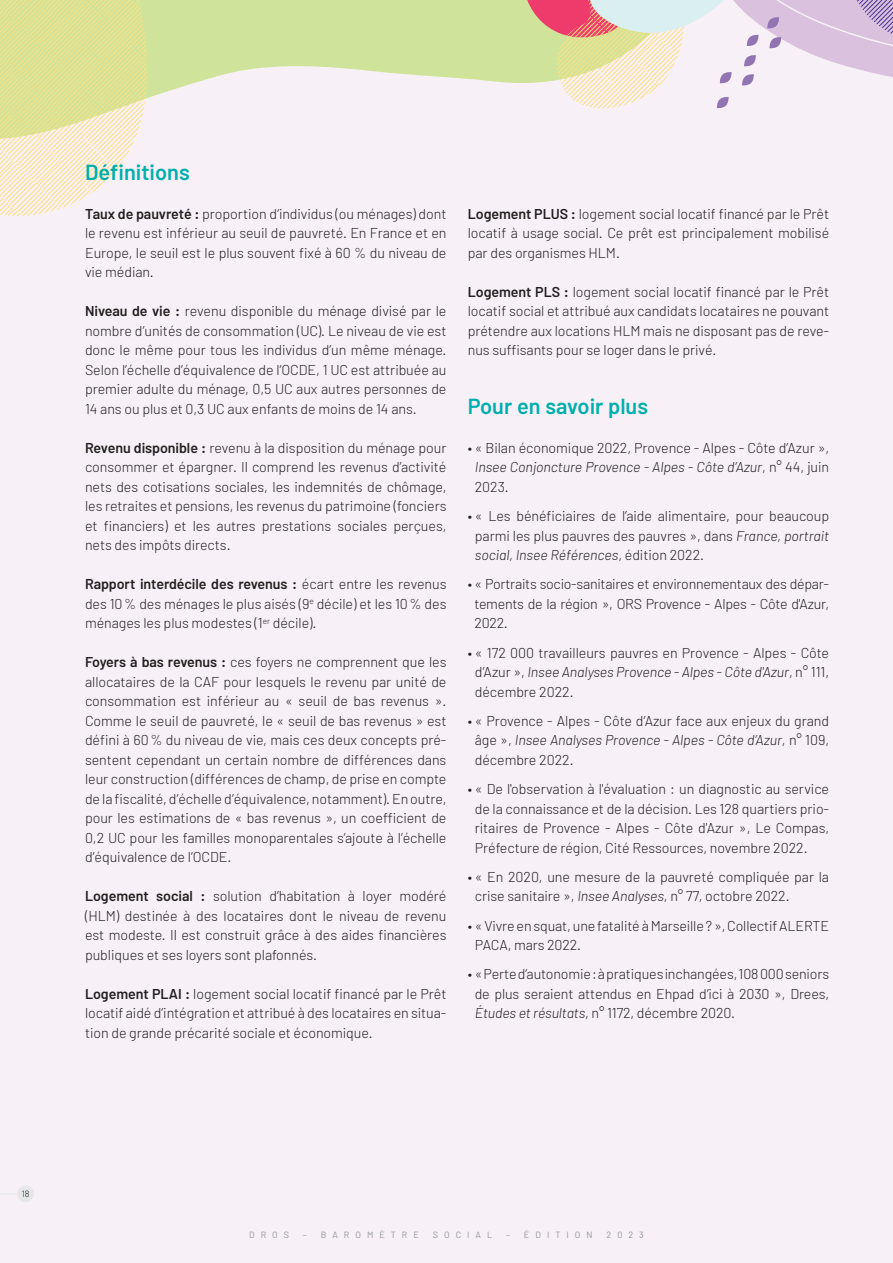
<style>
.page{position:relative;width:893px;height:1263px;background:#f7f1f7}
.page>*{position:absolute;margin:0;border:0;box-sizing:border-box;transform-origin:0 0}
.t1{font:600 21.75px "Barlow";color:#00afad}
.t2{font:300 14.25px/19.5px "Barlow";letter-spacing:-.005em;color:#231f20;text-align:justify}
.t3{font:9px "Barlow";letter-spacing:.67em;color:#939598}
.t4{font:300 9px "Barlow";color:#231f20}
.s1{font-weight:600}
.s2{font-style:italic}
</style>
<div class="page">
<hr style="left:0;top:1193px;width:30px;height:1px;background:#e6e7e9">
<div style="left:17px;top:1185px;width:17px;height:17px;background:#e6e7e9;border-radius:50%"></div>
<svg style="left:150px;top:0;width:369px;height:97px;fill:#d0e39a"></svg>
<svg style="left:0;top:0;width:150px;height:216px"></svg>
<svg style="left:519px;top:0;width:374px;height:109px"></svg>
<h1 class="t1" style="left:85px;top:159px;width:106px">Définitions</h1>
<p class="t2" style="left:85px;top:204px;width:363px"><span class="s1">Taux de pauvreté :</span> proportion d’individus (ou ménages) dont le revenu est inférieur au seuil de pauvreté. En France et en Europe, le seuil est le plus souvent fixé à 60 % du niveau de vie médian.</p>
<p class="t2" style="left:85px;top:301px;width:363px"><span class="s1">Niveau de vie :</span> revenu disponible du ménage divisé par le nombre d’unités de consommation (UC). Le niveau de vie est donc le même pour tous les individus d’un même ménage.<br>Selon l’échelle d’équivalence de l’OCDE, 1 UC est attribuée au premier adulte du ménage, 0,5 UC aux autres personnes de 14 ans ou plus et 0,3 UC aux enfants de moins de 14 ans.</p>
<p class="t2" style="left:85px;top:438px;width:363px"><span class="s1">Revenu disponible :</span> revenu à la disposition du ménage pour consommer et épargner. Il comprend les revenus d’activité nets des cotisations sociales, les indemnités de chômage, les retraites et pensions, les revenus du patrimoine (fonciers et financiers) et les autres prestations sociales perçues, nets des impôts directs.</p>
<p class="t2" style="left:85px;top:574px;width:363px"><span class="s1">Rapport interdécile des revenus :</span> écart entre les revenus des 10% des ménages le plus aisés (9<sup>e</sup> décile) et les 10% des ménages les plus modestes (1<sup>er</sup> décile).</p>
<p class="t2" style="left:85px;top:652px;width:363px"><span class="s1">Foyers à bas revenus :</span> ces foyers ne comprennent que les allocataires de la CAF pour lesquels le revenu par unité de consommation est inférieur au « seuil de bas revenus ».<br>Comme le seuil de pauvreté, le « seuil de bas revenus » est défini à 60% du niveau de vie, mais ces deux concepts pré&shy;sentent cependant un certain nombre de différences dans leur construction (différences de champ, de prise en compte de la fiscalité, d’échelle d’équivalence, notamment). En outre, pour les estimations de « bas revenus », un coefficient de 0,2 UC pour les familles monoparentales s’ajoute à l’échelle d’équivalence de l’OCDE.</p>
<p class="t2" style="left:85px;top:886px;width:363px"><span class="s1">Logement social :</span> solution d’habitation à loyer modéré (HLM) destinée à des locataires dont le niveau de revenu est modeste. Il est construit grâce à des aides financières publiques et ses loyers sont plafonnés.</p>
<p class="t2" style="left:85px;top:984px;width:363px"><span class="s1">Logement PLAI :</span> logement social locatif financé par le Prêt locatif aidé d’intégration et attribué à des locataires en situa&shy;tion de grande précarité sociale et économique.</p>
<p class="t2" style="left:468px;top:204px;width:363px"><span class="s1">Logement PLUS :</span> logement social locatif financé par le Prêt locatif à usage social. Ce prêt est principalement mobilisé par des organismes HLM.</p>
<p class="t2" style="left:468px;top:282px;width:363px"><span class="s1">Logement PLS :</span> logement social locatif financé par le Prêt locatif social et attribué aux candidats locataires ne pouvant prétendre aux locations HLM mais ne disposant pas de reve&shy;nus suffisants pour se loger dans le privé.</p>
<h1 class="t1" style="left:468px;top:393px;width:182px">Pour en savoir plus</h1>
<p class="t2" style="left:475px;top:438px;width:356px;text-indent:-7px">• « Bilan économique 2022, Provence - Alpes - Côte d’Azur », <span class="s2">Insee Conjoncture Provence - Alpes - Côte d’Azur</span>, n° 44, juin 2023.</p>
<p class="t2" style="left:475px;top:506px;width:356px;text-indent:-7px">• « Les bénéficiaires de l’aide alimentaire, pour beaucoup parmi les plus pauvres des pauvres », dans <span class="s2">France, portrait social, Insee Références</span>, édition 2022.</p>
<p class="t2" style="left:474px;top:574px;width:356px;text-indent:-7px">• « Portraits socio-sanitaires et environnementaux des dépar&shy;tements de la région », ORS Provence - Alpes - Côte d'Azur, 2022.</p>
<p class="t2" style="left:475px;top:642px;width:356px;text-indent:-7px">• « 172 000 travailleurs pauvres en Provence - Alpes - Côte d’Azur », <span class="s2">Insee Analyses Provence - Alpes - Côte d'Azur</span>, n° 111, décembre 2022.</p>
<p class="t2" style="left:475px;top:711px;width:356px;text-indent:-7px">• « Provence - Alpes - Côte d’Azur face aux enjeux du grand âge », <span class="s2">Insee Analyses Provence - Alpes - Côte d’Azur</span>, n° 109, décembre 2022.</p>
<p class="t2" style="left:475px;top:779px;width:356px;text-indent:-7px">• « De l'observation à l'évaluation : un diagnostic au service de la connaissance et de la décision. Les 128 quartiers prio&shy;ritaires de Provence - Alpes - Côte d'Azur », Le Compas, Préfecture de région, Cité Ressources, novembre 2022.</p>
<p class="t2" style="left:475px;top:867px;width:356px;text-indent:-7px">• « En 2020, une mesure de la pauvreté compliquée par la crise sanitaire », <span class="s2">Insee Analyses</span>, n° 77, octobre 2022.</p>
<p class="t2" style="left:475px;top:915px;width:356px;text-indent:-7px">• « Vivre en squat, une fatalité à Marseille ? », Collectif ALERTE<br>PACA, mars 2022.</p>
<p class="t2" style="left:475px;top:964px;width:356px;text-indent:-7px">• « Perte d’autonomie : à pratiques inchangées, 108000 seniors de plus seraient attendus en Ehpad d’ici à 2030 », Drees, <span class="s2">Études et résultats</span>, n° 1172, décembre 2020.</p>
<p class="t4" style="left:22px;top:1188px;width:9px">18</p>
<p class="t3" style="left:249px;top:1229px;width:42px">DROS</p>
<p class="t3" style="left:303px;top:1229px;width:117px">– BAROMÈTRE</p>
<p class="t3" style="left:433px;top:1229px;width:61px">SOCIAL</p>
<p class="t3" style="left:506px;top:1229px;width:88px">– ÉDITION</p>
<p class="t3" style="left:606px;top:1229px;width:39px">2023</p>
</div>
